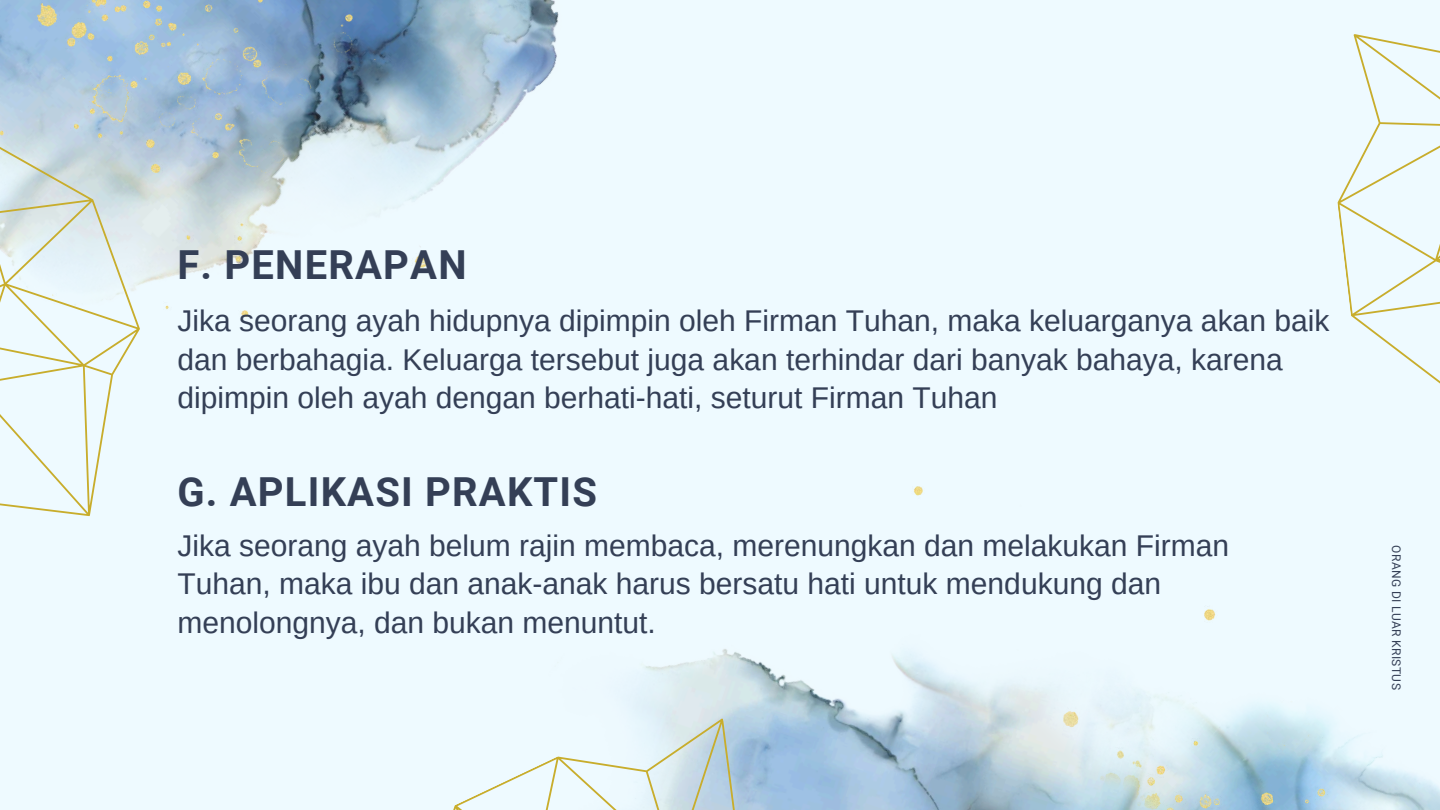
<style>
.page{position:relative;width:1440px;height:810px;background:#eefaff}
.page>*{position:absolute;margin:0;border:0;box-sizing:border-box;transform-origin:0 0}
.t1{font:700 40px "Roboto";letter-spacing:.03em;color:#343f56}
.t2{font:30px/38.2px "Arimo";color:#343f56}
.t3{font:12px "Roboto";letter-spacing:.03em;color:#343f56}
</style>
<div class="page">
<svg style="left:1337px;top:34px;width:103px;height:350px"></svg>
<img style="left:427px;top:0;width:132px;height:264px">
<svg style="left:0;top:317px;width:140px;height:199px"></svg>
<img style="left:1290px;top:712px;width:150px;height:98px">
<img style="left:642px;top:486px;width:648px;height:324px">
<svg style="left:453px;top:686px;width:393px;height:124px"></svg>
<img style="left:0;top:0;width:427px;height:317px">
<h1 class="t1" style="left:177px;top:242px;width:291px">F. PENERAPAN</h1>
<p class="t2" style="left:177px;top:302px;width:1153px">Jika seorang ayah hidupnya dipimpin oleh Firman Tuhan, maka keluarganya akan baik dan berbahagia. Keluarga tersebut juga akan terhindar dari banyak bahaya, karena dipimpin oleh ayah dengan berhati-hati, seturut Firman Tuhan</p>
<h1 class="t1" style="left:177px;top:469px;width:421px">G. APLIKASI PRAKTIS</h1>
<p class="t2" style="left:177px;top:527px;width:1053px">Jika seorang ayah belum rajin membaca, merenungkan dan melakukan Firman<br>Tuhan, maka ibu dan anak-anak harus bersatu hati untuk mendukung dan menolongnya, dan bukan menuntut.</p>
<p class="t3" style="left:1403px;top:545px;width:146px;rotate:90deg">ORANG DI LUAR KRISTUS</p>
</div>
